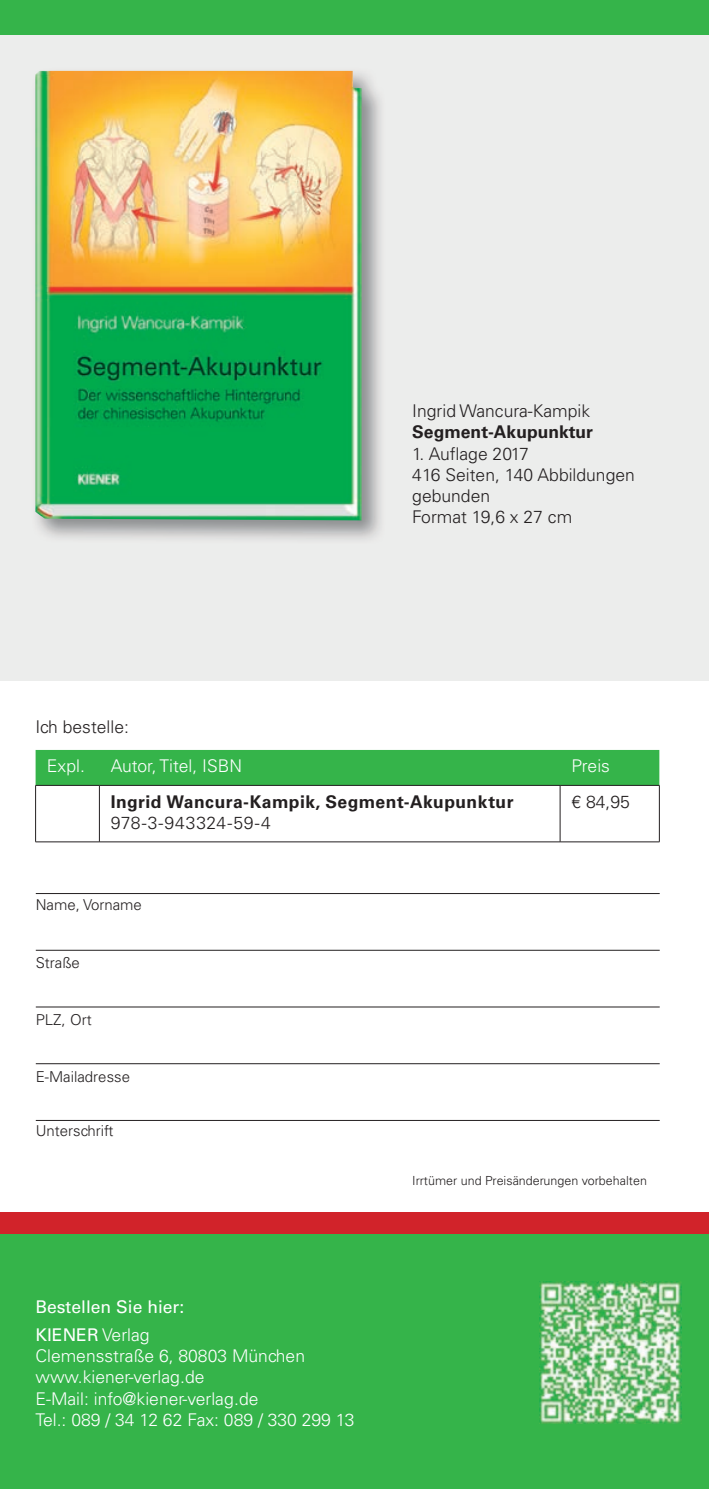
<style>
.page{position:relative;width:709px;height:1489px;background:#fff}
.page>*{position:absolute;margin:0;border:0;box-sizing:border-box;transform-origin:0 0}
.t1{font:300 17.5px/21.2px "Univers LT";color:#fff}
.t2{font:300 17.5px/21.2px "Univers LT";color:#231f20}
.t3{font:700 17.5px "Univers LT";letter-spacing:.025em;color:#231f20}
.t4{font:17.5px/28.2px "Univers LT";color:#fff}
.t5{font:700 17.5px "Univers LT";color:#231f20}
.t6{font:300 17.5px "Univers LT";letter-spacing:.035em;color:#231f20}
.t7{font:300 15px "Univers LT";color:#231f20}
.t8{font:300 12.5px "Univers LT";color:#231f20}
.s1{font-weight:300}
</style>
<div class="page">
<div style="left:0;top:1233px;width:709px;height:255px;background:#35b44a"></div>
<div style="left:0;top:1212px;width:709px;height:21px;background:#d1232a"></div>
<div style="left:0;top:0;width:709px;height:35px;background:#35b44a"></div>
<div style="left:0;top:35px;width:709px;height:645px;background:#ecedec"></div>
<img style="left:539px;top:1281px;width:142px;height:142px">
<hr style="left:36px;top:893px;width:623px;height:1px;background:#231f20">
<hr style="left:36px;top:949px;width:623px;height:1px;background:#231f20">
<hr style="left:36px;top:1006px;width:623px;height:1px;background:#231f20">
<hr style="left:36px;top:1119px;width:623px;height:1px;background:#231f20">
<div style="left:36px;top:750px;width:623px;height:35px;background:#35b44a"></div>
<hr style="left:35px;top:785px;width:64px;height:1px;background:#231f20">
<hr style="left:35px;top:785px;width:1px;height:56px;background:#231f20">
<hr style="left:99px;top:785px;width:461px;height:1px;background:#231f20">
<hr style="left:99px;top:785px;width:1px;height:56px;background:#231f20">
<hr style="left:560px;top:785px;width:99px;height:1px;background:#231f20">
<hr style="left:559px;top:785px;width:1px;height:56px;background:#231f20">
<hr style="left:659px;top:785px;width:1px;height:56px;background:#231f20">
<hr style="left:35px;top:841px;width:64px;height:1px;background:#231f20">
<hr style="left:99px;top:841px;width:461px;height:1px;background:#231f20">
<hr style="left:560px;top:841px;width:99px;height:1px;background:#231f20">
<hr style="left:36px;top:1063px;width:623px;height:1px;background:#231f20">
<img style="left:37px;top:70px;width:344px;height:470px">
<img style="left:35px;top:71px;width:326px;height:449px">
<p class="t2" style="left:412px;top:400px;width:179px">Ingrid Wancura-Kampik</p>
<p class="t5" style="left:412px;top:422px;width:182px">Segment-Akupunktur</p>
<p class="t2" style="left:412px;top:443px;width:224px">1. Auflage 2017<br>416 Seiten, 140 Abbildungen gebunden<br>Format 19,6 x 27 cm</p>
<p class="t2" style="left:35px;top:716px;width:95px">Ich bestelle:</p>
<p class="t1" style="left:47px;top:755px;width:39px">Expl.</p>
<p class="t1" style="left:111px;top:755px;width:133px">Autor, Titel, ISBN</p>
<p class="t1" style="left:571px;top:755px;width:40px">Preis</p>
<p class="t3" style="left:111px;top:791px;width:404px">Ingrid Wancura-Kampik, Segment-Akupunktur</p>
<p class="t6" style="left:111px;top:812px;width:162px">978-3-943324-59-4</p>
<p class="t2" style="left:571px;top:791px;width:60px">€ 84,95</p>
<p class="t7" style="left:36px;top:896px;width:108px">Name, Vorname</p>
<p class="t7" style="left:36px;top:953px;width:46px">Straße</p>
<p class="t7" style="left:36px;top:1010px;width:57px">PLZ, Ort</p>
<p class="t7" style="left:36px;top:1067px;width:96px">E-Mailadresse</p>
<p class="t7" style="left:36px;top:1121px;width:79px">Unterschrift</p>
<p class="t4" style="left:35px;top:1292px;width:150px">Bestellen Sie hier:<br>KIENER <span class="s1">Verlag</span></p>
<p class="t1" style="left:35px;top:1345px;width:320px">Clemensstraße 6, 80803 München www.kiener-verlag.de<br>E-Mail: info@kiener-verlag.de<br>Tel.: 089 / 34 12 62 Fax: 089 / 330 299 13</p>
<p class="t8" style="left:412px;top:1172px;width:236px">Irrtümer und Preisänderungen vorbehalten</p>
</div>
